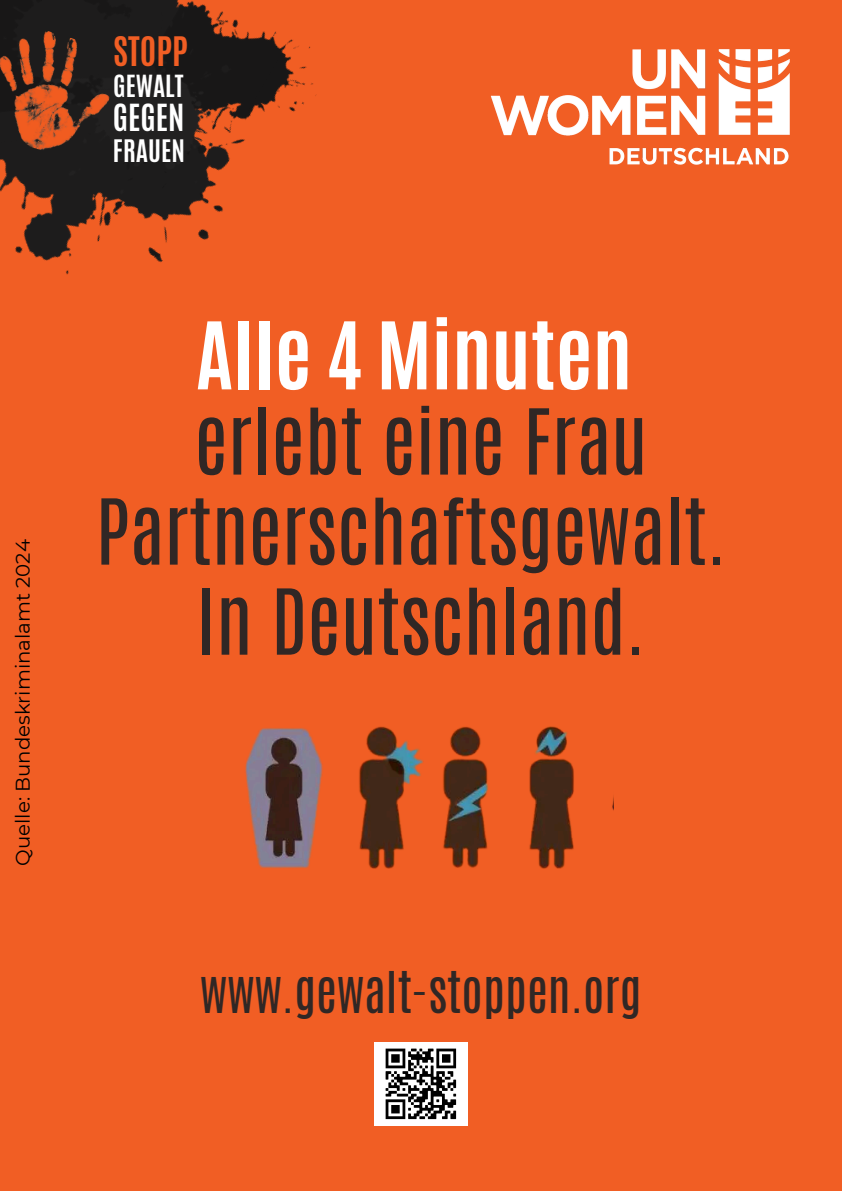
<style>
.page{position:relative;width:842px;height:1191px;background:#fff}
.page>*{position:absolute;margin:0;border:0;box-sizing:border-box;transform-origin:0 0}
.t1{font:700 79.1px "Antonio";color:#fff}
.t2{font:77.1px/90px "Antonio";color:#302725;text-align:center}
.t3{font:48px "Antonio";color:#302725}
.t4{font:700 33.9px "Antonio";color:#f15e24}
.t5{font:700 31.2px "Antonio";color:#fff}
.t6{font:700 25.9px "Antonio";color:#fff}
.t7{font:700 25.5px "Antonio";color:#fff}
.t8{font:19.7px "Montserrat";color:#000}
</style>
<div class="page">
<div style="left:0;top:0;width:842px;height:1190px;background:#f15e24"></div>
<img style="left:245px;top:726px;width:368px;height:143px">
<img style="left:490px;top:49px;width:300px;height:116px">
<img style="left:0;top:0;width:317px;height:275px">
<img style="left:0;top:19px;width:126px;height:147px">
<img style="left:374px;top:1042px;width:94px;height:82px">
<p class="t8" style="left:11px;top:865px;width:328px;rotate:-90deg">Quelle: Bundeskriminalamt 2024</p>
<p class="t4" style="left:113px;top:27px;width:76px">STOPP</p>
<p class="t7" style="left:113px;top:67px;width:72px">GEWALT</p>
<p class="t5" style="left:113px;top:96px;width:73px">GEGEN</p>
<p class="t6" style="left:113px;top:132px;width:73px">FRAUEN</p>
<p class="t1" style="left:196px;top:299px;width:438px">Alle 4 Minuten</p>
<h4 class="t2" style="left:96px;top:397px;width:632px">erlebt eine Frau<br>Partnerschaftsgewalt.<br>In Deutschland.</h4>
<p class="t3" style="left:200px;top:958px;width:443px">www.gewalt-stoppen.org</p>
</div>
